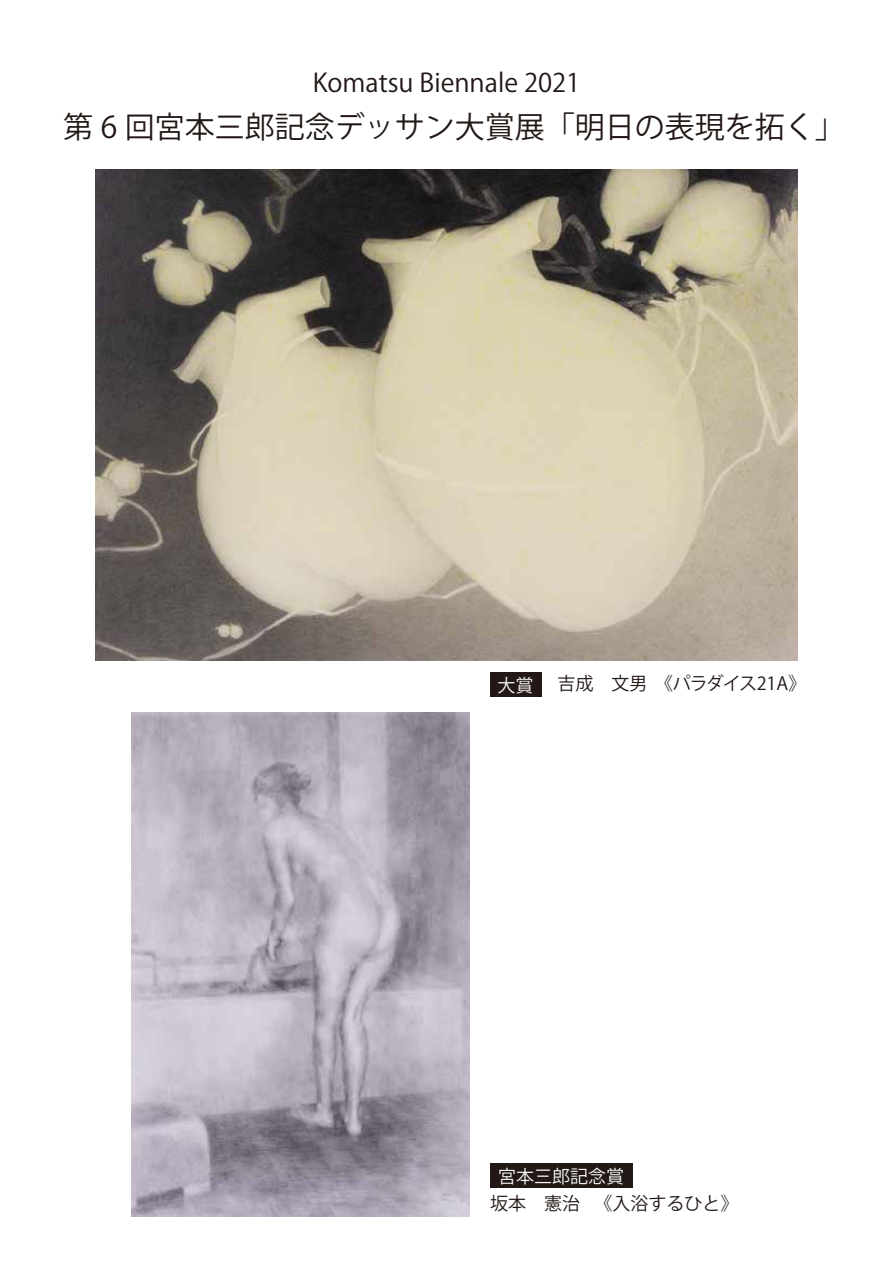
<style>
.page{position:relative;width:893px;height:1263px;background:#fff}
.page>*{position:absolute;margin:0;border:0;box-sizing:border-box;transform-origin:0 0}
.t1{font:30px "Koz Go Pr 6 N";color:#221815}
.t2{font:25.5px "Koz Go Pr 6 N";color:#221815}
.t3{font:18px "Koz Go Pr 6 N";letter-spacing:-.02em;color:#221815}
.t4{font:18px "Koz Go Pr 6 N";color:#221815}
.t5{font:18px "Koz Go Pr 6 N";color:#f7f8f8}
</style>
<div class="page">
<div style="left:490px;top:1163px;width:142px;height:25px;background:#221815"></div>
<div style="left:490px;top:672px;width:51px;height:25px;background:#221815"></div>
<img style="left:96px;top:170px;width:701px;height:490px">
<img style="left:132px;top:713px;width:338px;height:503px">
<p class="t2" style="left:313px;top:68px;width:269px">Komatsu Biennale 2021</p>
<p class="t1" style="left:63px;top:110px;width:783px">第 6 回宮本三郎記念デッサン大賞展「明日の表現を拓く」</p>
<p class="t5" style="left:497px;top:675px;width:37px">大賞</p>
<p class="t3" style="left:557px;top:673px;width:250px">吉成　文男《パラダイス21A》</p>
<p class="t5" style="left:498px;top:1166px;width:127px">宮本三郎記念賞</p>
<p class="t4" style="left:490px;top:1193px;width:250px">坂本　憲治 《入浴するひと》</p>
</div>
